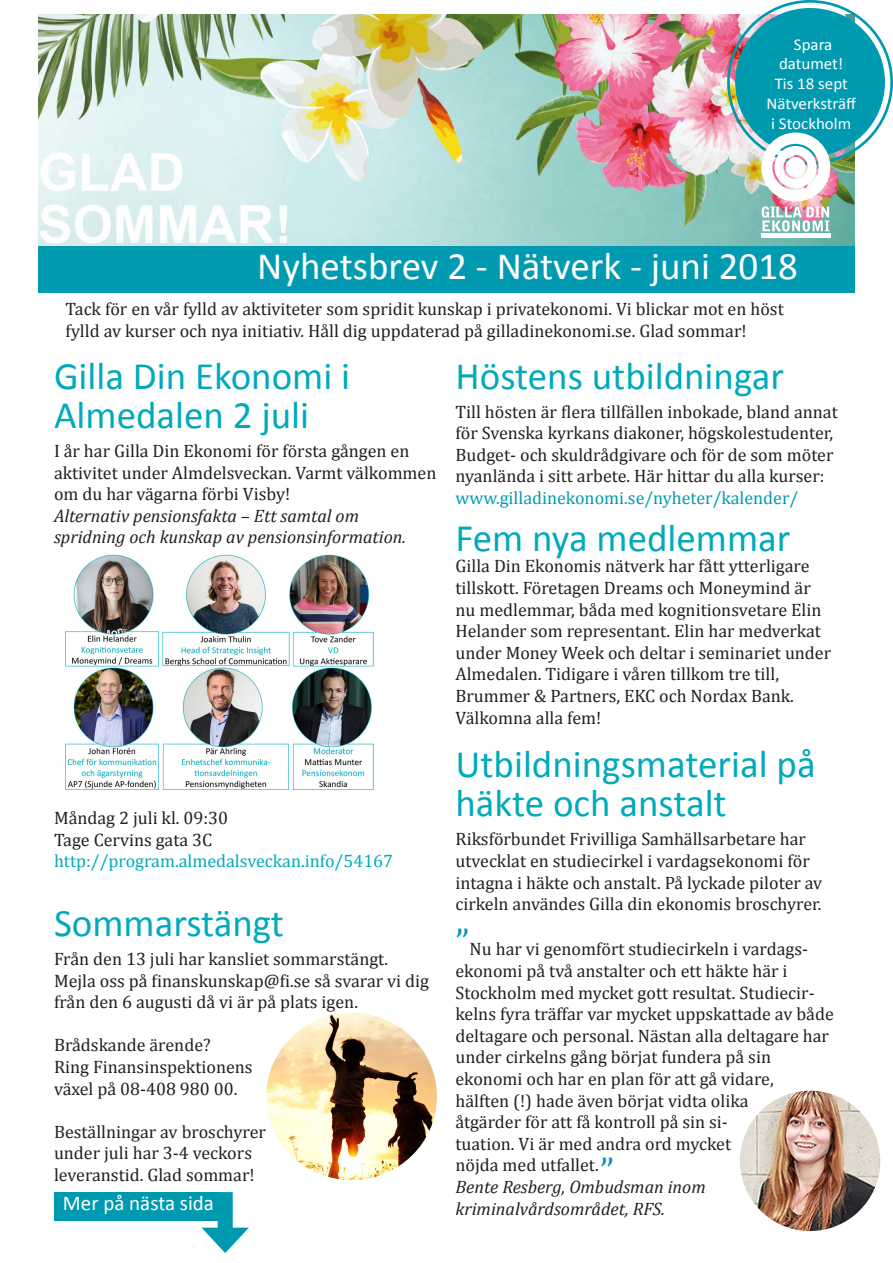
<style>
.page{position:relative;width:893px;height:1263px;background:#fff}
.page>*{position:absolute;margin:0;border:0;box-sizing:border-box;transform-origin:0 0}
.t1{font:39px/39.3px "Calibri";color:#0ab}
.t2{font:39px "Calibri";color:#fff}
.t3{font:37.5px "Cambria";color:#009bb1}
.t4{font:21px "Calibri";color:#fff}
.t5{font:18px/21.6px "Cambria";color:#231f20}
.t6{font:italic 18px "Cambria";color:#231f20}
.t7{font:18px "Cambria";color:#009bb1}
.t8{font:18px "Cambria";color:#0ab}
.t9{font:16.5px/19.8px "Calibri";color:#fff;text-align:center}
.s1{font-size:37.5px;color:#009bb1}
</style>
<div class="page">
<img style="left:38px;top:15px;width:817px;height:231px">
<div style="left:735px;top:8px;width:150px;height:148px;background:#009ab0;border-radius:50%"></div>
<div style="left:218px;top:1192px;width:15px;height:45px;background:#009ab0"></div>
<svg style="left:202px;top:1228px;width:47px;height:25px"></svg>
<div style="left:54px;top:1192px;width:166px;height:29px;background:#009ab0"></div>
<div style="left:38px;top:246px;width:817px;height:46px;background:#009bb1"></div>
<img style="left:761px;top:132px;width:69px;height:100px">
<hr style="left:761px;top:234px;width:69px;height:4px;background:#fff">
<img style="left:266px;top:1013px;width:171px;height:167px">
<img style="left:740px;top:1091px;width:140px;height:140px;border-radius:70px">
<img style="left:65px;top:554px;width:309px;height:236px">
<p class="t9" style="left:779px;top:34px;width:66px">Spara datumet!</p>
<p class="t9" style="left:775px;top:74px;width:75px">Tis 18 sept</p>
<p class="t9" style="left:766px;top:94px;width:91px">Nätverksträff</p>
<p class="t9" style="left:771px;top:114px;width:81px">i Stockholm</p>
<p class="t2" style="left:257px;top:242px;width:542px">Nyhetsbrev 2 - Nätverk - juni 2018</p>
<p class="t5" style="left:66px;top:298px;width:720px">Tack för en vår fylld av aktiviteter som spridit kunskap i privatekonomi. Vi blickar mot en höst fylld av kurser och nya initiativ. Håll dig uppdaterad på gilladinekonomi.se. Glad sommar!</p>
<p class="t1" style="left:54px;top:356px;width:298px">Gilla Din Ekonomi i</p>
<p class="t1" style="left:54px;top:395px;width:257px">Almedalen 2 juli</p>
<p class="t5" style="left:54px;top:440px;width:384px">I år har Gilla Din Ekonomi för första gången en aktivitet under Almdelsveckan. Varmt välkommen om du har vägarna förbi Visby!</p>
<p class="t6" style="left:54px;top:503px;width:307px">Alternativ pensionsfakta – Ett samtal om</p>
<p class="t6" style="left:54px;top:524px;width:354px">spridning och kunskap av pensionsinformation.</p>
<p class="t5" style="left:54px;top:807px;width:176px">Måndag 2 juli kl. 09:30</p>
<p class="t5" style="left:54px;top:829px;width:160px">Tage Cervins gata 3C</p>
<p class="t8" style="left:54px;top:851px;width:341px">http://program.almedalsveckan.info/54167</p>
<p class="t1" style="left:54px;top:903px;width:231px">Sommarstängt</p>
<p class="t5" style="left:54px;top:948px;width:336px">Från den 13 juli har kansliet sommarstängt.</p>
<p class="t5" style="left:54px;top:969px;width:377px">Mejla oss på finanskunskap@fi.se så svarar vi dig från den 6 augusti då vi är på plats igen.</p>
<p class="t5" style="left:54px;top:1034px;width:158px">Brådskande ärende?</p>
<p class="t5" style="left:54px;top:1056px;width:200px">Ring Finansinspektionens växel på 08-408 980 00.</p>
<p class="t5" style="left:54px;top:1121px;width:214px">Beställningar av broschyrer under juli har 3-4 veckors leveranstid. Glad sommar!</p>
<p class="t4" style="left:63px;top:1190px;width:153px">Mer på nästa sida</p>
<p class="t1" style="left:455px;top:356px;width:330px">Höstens utbildningar</p>
<p class="t5" style="left:455px;top:401px;width:384px">Till hösten är flera tillfällen inbokade, bland annat för Svenska kyrkans diakoner, högskolestudenter, Budget- och skuldrådgivare och för de som möter nyanlända i sitt arbete. Här hittar du alla kurser:</p>
<p class="t7" style="left:455px;top:487px;width:344px">www.gilladinekonomi.se/nyheter/kalender/</p>
<p class="t1" style="left:455px;top:518px;width:337px">Fem nya medlemmar</p>
<p class="t5" style="left:455px;top:555px;width:377px">Gilla Din Ekonomis nätverk har fått ytterligare tillskott. Företagen Dreams och Moneymind är nu medlemmar, båda med kognitionsvetare Elin Helander som representant. Elin har medverkat under Money Week och deltar i seminariet under Almedalen. Tidigare i våren tillkom tre till,</p>
<p class="t5" style="left:455px;top:685px;width:340px">Brummer &amp; Partners, EKC och Nordax Bank.</p>
<p class="t5" style="left:455px;top:707px;width:147px">Välkomna alla fem!</p>
<p class="t1" style="left:455px;top:745px;width:362px">Utbildningsmaterial på häkte och anstalt</p>
<p class="t5" style="left:455px;top:828px;width:368px">Riksförbundet Frivilliga Samhällsarbetare har utvecklat en studiecirkel i vardagsekonomi för intagna i häkte och anstalt. På lyckade piloter av cirkeln användes Gilla din ekonomis broschyrer.</p>
<p class="t5" style="left:455px;top:938px;width:380px"><span class="s1">”</span>Nu har vi genomfört studiecirkeln i vardags&shy;ekonomi på två anstalter och ett häkte här i Stockholm med mycket gott resultat. Studiecir&shy;kelns fyra träffar var mycket uppskattade av både deltagare och personal. Nästan alla deltagare har under cirkelns gång börjat fundera på sin</p>
<p class="t5" style="left:455px;top:1068px;width:320px">ekonomi och har en plan för att gå vidare, hälften (!) hade även börjat vidta olika åtgärder för att få kontroll på sin si&shy;tuation. Vi är med andra ord mycket nöjda med utfallet.</p>
<p class="t6" style="left:455px;top:1174px;width:252px">Bente Resberg, Ombudsman inom</p>
<p class="t6" style="left:455px;top:1196px;width:211px">kriminalvårdsområdet, RFS.</p>
<p class="t3" style="left:600px;top:1149px;width:16px">”</p>
</div>
